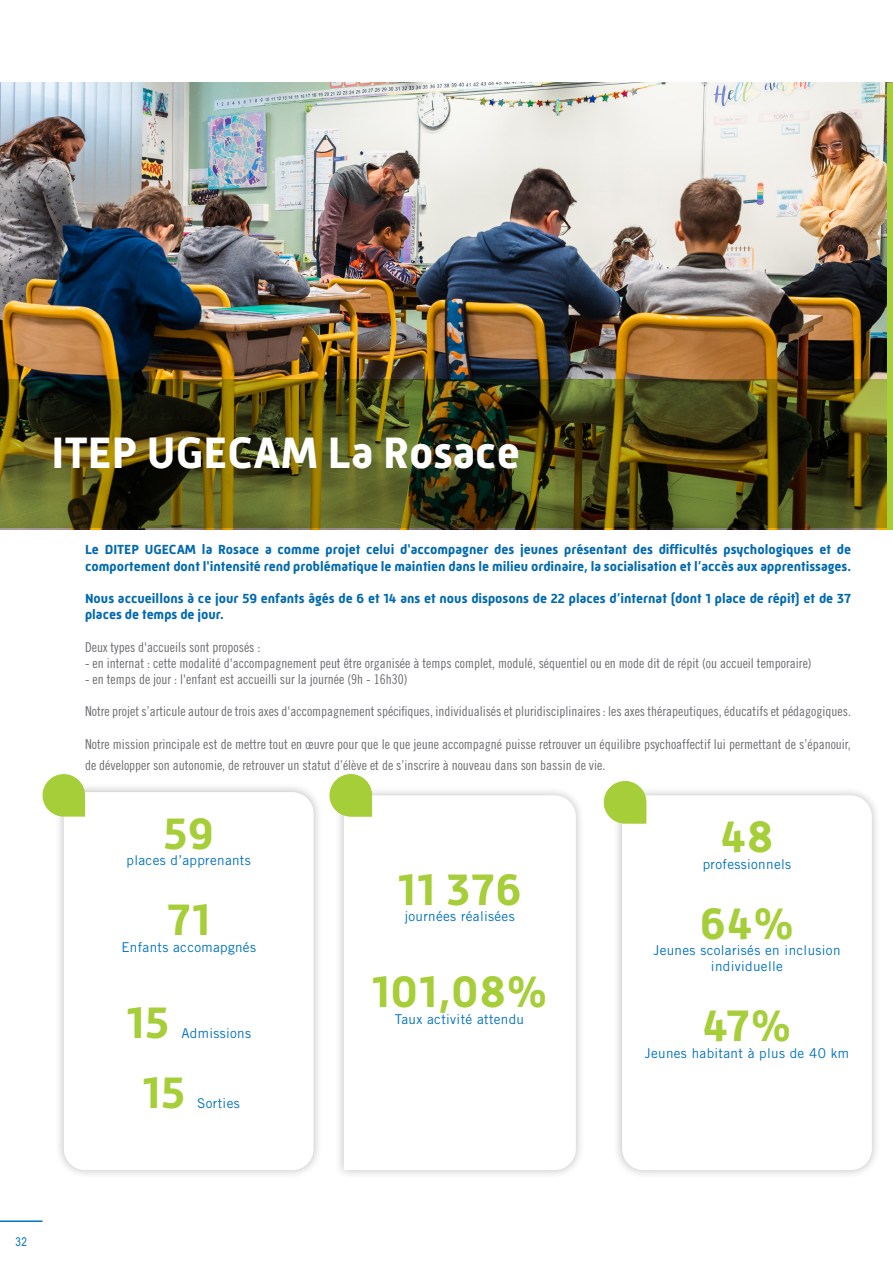
<style>
.page{position:relative;width:893px;height:1263px;background:#fff}
.page>*{position:absolute;margin:0;border:0;box-sizing:border-box;transform-origin:0 0}
.t1{font:700 45px "Mic 32 New";letter-spacing:.025em;color:#a6ce39}
.t2{font:700 45px "Mic 32 New";color:#fff}
.t3{font:13.5px/21.6px "Trade Gothic LT Std Cn 18";color:#6c6d70}
.t4{font:700 13.5px/16.2px "Mic 32 New";color:#0069af}
.t5{font:13.5px "Trade Gothic LT Std";letter-spacing:.025em;color:#0072bc}
.t6{font:12px "Arial Narrow";color:#0072bc}
</style>
<div class="page">
<div style="left:335px;top:786px;width:250px;height:393px;background:#231f20;opacity:.3"></div>
<svg style="left:344px;top:795px;width:232px;height:375px"></svg>
<div style="left:55px;top:783px;width:268px;height:396px;background:#231f20;opacity:.3"></div>
<div style="left:64px;top:792px;width:250px;height:378px;background:#fff;border-radius:21px"></div>
<svg style="left:43px;top:774px;width:42px;height:43px;background:#b4d559"></svg>
<div style="left:613px;top:786px;width:268px;height:393px;background:#231f20;opacity:.3"></div>
<div style="left:622px;top:795px;width:250px;height:375px;background:#fff;border-radius:21px"></div>
<svg style="left:330px;top:774px;width:42px;height:43px;background:#b3d557"></svg>
<svg style="left:604px;top:781px;width:42px;height:42px;background:#b3d556"></svg>
<img style="left:0;top:83px;width:888px;height:446px">
<svg style="left:0;top:380px;width:888px;height:148px;background:#4b4714"></svg>
<div style="left:888px;top:83px;width:5px;height:446px;background:#a6ce39"></div>
<hr style="left:0;top:1220px;width:43px;height:2px;background:#0072bc">
<p class="t2" style="left:51px;top:427px;width:470px">ITEP UGECAM La Rosace</p>
<p class="t4" style="left:85px;top:542px;width:767px">Le DITEP UGECAM la Rosace a comme projet celui d'accompagner des jeunes présentant des difficultés psychologiques et de comportement dont l'intensité rend problématique le maintien dans le milieu ordinaire, la socialisation et l’accès aux apprentissages.</p>
<p class="t4" style="left:85px;top:590px;width:767px">Nous accueillons à ce jour 59 enfants âgés de 6 et 14 ans et nous disposons de 22 places d’internat (dont 1 place de répit) et de 37 places de temps de jour.</p>
<p class="t3" style="left:85px;top:636px;width:177px">Deux types d'accueils sont proposés :</p>
<p class="t3" style="left:85px;top:652px;width:728px">- en internat : cette modalité d'accompagnement peut être organisée à temps complet, modulé, séquentiel ou en mode dit de répit (ou accueil temporaire)</p>
<p class="t3" style="left:85px;top:668px;width:324px">- en temps de jour : l'enfant est accueilli sur la journée (9h - 16h30)</p>
<p class="t3" style="left:85px;top:700px;width:767px">Notre projet s’articule autour de trois axes d'accompagnement spécifiques, individualisés et pluridisciplinaires : les axes thérapeutiques, éducatifs et pédagogiques.</p>
<p class="t3" style="left:85px;top:733px;width:767px">Notre mission principale est de mettre tout en œuvre pour que le que jeune accompagné puisse retrouver un équilibre psychoaffectif lui permettant de s’épanouir, de développer son autonomie, de retrouver un statut d’élève et de s’inscrire à nouveau dans son bassin de vie.</p>
<p class="t1" style="left:164px;top:808px;width:51px">59</p>
<p class="t5" style="left:127px;top:852px;width:126px">places d’apprenants</p>
<p class="t1" style="left:167px;top:894px;width:44px">71</p>
<p class="t5" style="left:121px;top:939px;width:136px">Enfants accomapgnés</p>
<p class="t1" style="left:126px;top:997px;width:44px">15</p>
<p class="t5" style="left:181px;top:1025px;width:71px">Admissions</p>
<p class="t1" style="left:142px;top:1067px;width:44px">15</p>
<p class="t5" style="left:197px;top:1095px;width:44px">Sorties</p>
<p class="t1" style="left:397px;top:863px;width:126px">11 376</p>
<p class="t5" style="left:404px;top:908px;width:112px">journées réalisées</p>
<p class="t1" style="left:372px;top:966px;width:177px">101,08%</p>
<p class="t5" style="left:395px;top:1011px;width:131px">Taux activité attendu</p>
<p class="t1" style="left:721px;top:811px;width:54px">48</p>
<p class="t5" style="left:703px;top:855px;width:90px">professionnels</p>
<p class="t1" style="left:700px;top:897px;width:95px">64%</p>
<p class="t5" style="left:711px;top:958px;width:73px">individuelle</p>
<p class="t5" style="left:653px;top:942px;width:189px">Jeunes scolarisés en inclusion</p>
<p class="t1" style="left:702px;top:1000px;width:90px">47%</p>
<p class="t5" style="left:645px;top:1044px;width:206px">Jeunes habitant à plus de 40 km</p>
<p class="t6" style="left:16px;top:1233px;width:13px">32</p>
</div>
